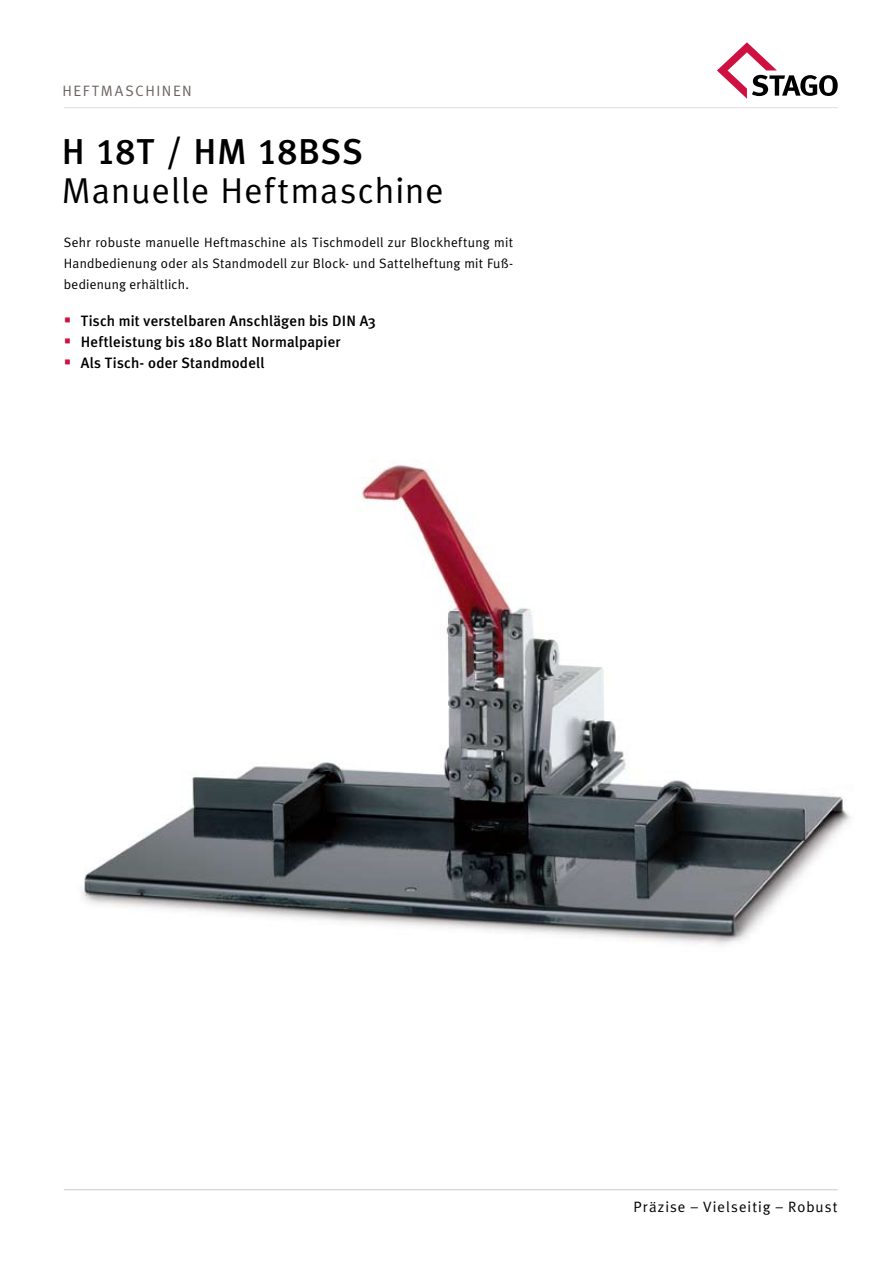
<style>
.page{position:relative;width:893px;height:1263px;background:#fff}
.page>*{position:absolute;margin:0;border:0;box-sizing:border-box;transform-origin:0 0}
.t1{font:36px "Meta Plus Normal";letter-spacing:.03em;color:#000}
.t2{font:36px "Meta Plus Medium Caps";letter-spacing:.02em;color:#000}
.t3{font:500 15px "Meta Plus";letter-spacing:.01em;color:#000}
.t4{font:15px "Meta Plus Normal";letter-spacing:.075em;color:#000}
.t5{font:15px "Meta Plus Normal";letter-spacing:.105em;color:#6c6361}
.t6{font:13.5px/21px "Meta Plus Normal";letter-spacing:.02em;color:#000;text-align:justify}
.s1{font-family:"Meta Plus";font-weight:500}
.s2{color:#ce1141}
</style>
<div class="page">
<img style="left:82px;top:465px;width:768px;height:480px">
<svg style="left:717px;top:42px;width:121px;height:57px"></svg>
<hr style="left:64px;top:107px;width:774px;height:1px;background:#e2dfde">
<hr style="left:64px;top:1189px;width:774px;height:1px;background:#cdc9c8">
<p class="t5" style="left:62px;top:82px;width:31px">heftm</p>
<p class="t5" style="left:115px;top:82px;width:79px">asch inen</p>
<h1 class="t2" style="left:62px;top:131px;width:303px"><span class="s1">H</span> 18T / HM 18BSS</h1>
<h1 class="t1" style="left:62px;top:170px;width:383px">Manuelle Heftmaschine</h1>
<p class="t6" style="left:64px;top:231px;width:451px">Sehr robuste manuelle Heftmaschine als Tischmodell zur Blockheftung mit Handbedienung oder als Standmodell zur Block- und Sattelheftung mit Fuß&shy;bedienung erhältlich.</p>
<p class="t3" style="left:64px;top:312px;width:314px"><span class="s2">▪</span> Tisch mit verstelbaren Anschlägen bis DIN A3</p>
<p class="t3" style="left:64px;top:333px;width:278px"><span class="s2">▪</span> Heftleistung bis 180 Blatt Normalpapier</p>
<p class="t3" style="left:64px;top:354px;width:202px"><span class="s2">▪</span> Als Tisch- oder Standmodell</p>
<p class="t4" style="left:634px;top:1198px;width:206px">Präzise – Vielseitig – Robust</p>
</div>
